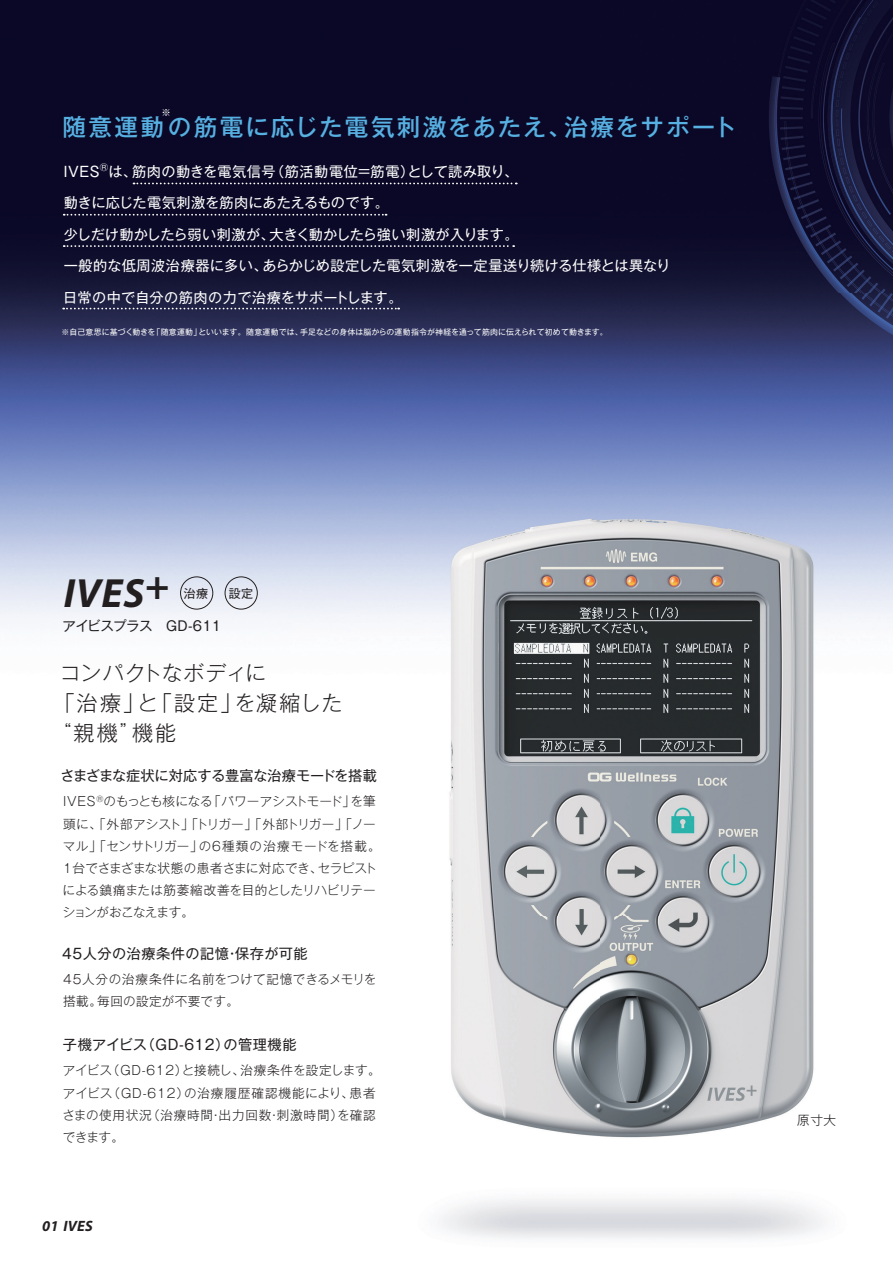
<style>
.page{position:relative;width:893px;height:1263px;background:#fff}
.page>*{position:absolute;margin:0;border:0;box-sizing:border-box;transform-origin:0 0}
.t1{font:italic 700 40.95px "Myriad";color:#231f20}
.t2{font:500 23.7px "Gothic MB101 Pro";letter-spacing:.09em;color:#57b0e2}
.t3{font:500 23.7px "Gothic MB101 Pro";letter-spacing:.07em;color:#57b0e2}
.t4{font:300 21px/30px "Gothic MB101 Pro";letter-spacing:.035em;color:#231f20}
.t5{font:italic 700 15px "Myriad";letter-spacing:.02em;color:#231f20}
.t6{font:14.1px "Gothic MB101 Pro";letter-spacing:.015em;color:#fff}
.t7{font:14.1px "Gothic MB101 Pro";letter-spacing:-.015em;color:#231f20}
.t8{font:14.1px "Gothic MB101 Pro";letter-spacing:.02em;color:#231f20}
.t9{font:14.1px "Gothic MB101 Pro";letter-spacing:-.025em;color:#fff}
.t10{font:14.1px "Gothic MB101 Pro";letter-spacing:.04em;color:#231f20}
.t11{font:14.1px "Gothic MB101 Pro";letter-spacing:-.01em;color:#fff}
.t12{font:14.1px "Gothic MB101 Pro";letter-spacing:.04em;color:#fff}
.t13{font:13.5px "Gothic MB101 Pro";letter-spacing:-.035em;color:#231f20}
.t14{font:300 12.6px/22px "Gothic MB101 Pro";letter-spacing:.02em;color:#231f20}
.t15{font:300 12.6px/22px "Gothic MB101 Pro";letter-spacing:-.015em;color:#231f20}
.t16{font:300 12.6px "Gothic MB101 Pro";letter-spacing:-.08em;color:#231f20}
.t17{font:300 12.6px "Gothic MB101 Pro";letter-spacing:.085em;color:#231f20}
.t18{font:300 12.6px "Gothic MB101 Pro";letter-spacing:.06em;color:#231f20}
.t19{font:300 12.6px "Gothic MB101 Pro";letter-spacing:.075em;color:#231f20}
.t20{font:300 12.6px "Gothic MB101 Pro";letter-spacing:-.05em;color:#231f20}
.t21{font:300 12.6px/22px "Gothic MB101 Pro";letter-spacing:-.035em;color:#231f20}
.t22{font:300 12.6px "Gothic MB101 Pro";letter-spacing:-.025em;color:#231f20}
.t23{font:12px "Gothic MB101 Pro";color:#231f20}
.t24{font:9.45px "Gothic MB101 Pro";color:#fff}
.t25{font:7.8px "Gothic MB101 Pro";letter-spacing:.02em;color:#fff}
.t26{font:300 7.8px "Gothic MB101 Pro";color:#231f20}
</style>
<div class="page">
<img style="left:0;top:0;width:893px;height:1239px">
<div style="left:180px;top:576px;width:33px;height:33px;border:1px solid #231f20;border-radius:50%"></div>
<div style="left:225px;top:576px;width:33px;height:33px;border:1px solid #231f20;border-radius:50%"></div>
<svg style="left:134px;top:183px;width:383px;height:1px"></svg>
<svg style="left:64px;top:214px;width:323px;height:2px"></svg>
<svg style="left:64px;top:245px;width:450px;height:2px"></svg>
<svg style="left:63px;top:308px;width:336px;height:1px"></svg>
<p class="t24" style="left:161px;top:105px;width:11px">※</p>
<h2 class="t2" style="left:62px;top:107px;width:511px">随意運動の筋電に応じた電気刺激をあたえ、</h2>
<h2 class="t3" style="left:565px;top:107px;width:174px">治療をサポート</h2>
<p class="t24" style="left:100px;top:159px;width:10px">®</p>
<p class="t6" style="left:270px;top:160px;width:146px">（筋活動電位＝筋電）</p>
<p class="t6" style="left:132px;top:160px;width:145px">筋肉の動きを電気信号</p>
<p class="t6" style="left:408px;top:160px;width:112px">として読み取り、</p>
<p class="t6" style="left:64px;top:160px;width:37px">IVES</p>
<p class="t6" style="left:64px;top:191px;width:327px">動きに応じた電気刺激を筋肉にあたえるものです。</p>
<p class="t9" style="left:270px;top:223px;width:251px">大きく動かしたら強い刺激が入ります。</p>
<p class="t6" style="left:108px;top:160px;width:30px">は、</p>
<p class="t11" style="left:64px;top:223px;width:212px">少しだけ動かしたら弱い刺激が、</p>
<p class="t6" style="left:262px;top:254px;width:409px">あらかじめ設定した電気刺激を一定量送り続ける仕様とは異なり</p>
<p class="t12" style="left:64px;top:254px;width:205px">一般的な低周波治療器に多い、</p>
<p class="t6" style="left:63px;top:286px;width:341px">日常の中で自分の筋肉の力で治療をサポートします。</p>
<p class="t25" style="left:62px;top:326px;width:95px">※自己意思に基づく動きを</p>
<p class="t25" style="left:300px;top:326px;width:309px">手足などの身体は脳からの運動指令が神経を通って筋肉に伝えられて初めて動きます。</p>
<p class="t25" style="left:153px;top:326px;width:50px">「随意運動」</p>
<p class="t25" style="left:198px;top:326px;width:106px">といいます。随意運動では、</p>
<h1 class="t1" style="left:145px;top:564px;width:26px">+</h1>
<h1 class="t1" style="left:64px;top:572px;width:82px">IVES</h1>
<p class="t23" style="left:184px;top:583px;width:26px">治療</p>
<p class="t13" style="left:62px;top:615px;width:160px">アイビスプラス　GD-611</p>
<p class="t23" style="left:229px;top:583px;width:26px">設定</p>
<h3 class="t4" style="left:234px;top:655px;width:109px;text-indent:-174px">コンパクトなボディに<br>を凝縮した</h3>
<h3 class="t4" style="left:54px;top:685px;width:189px">「治療」「設定」</h3>
<h3 class="t4" style="left:132px;top:685px;width:46px">と機能</h3>
<h3 class="t4" style="left:51px;top:715px;width:92px">“親機”</h3>
<p class="t7" style="left:61px;top:764px;width:318px">さまざまな症状に対応する豊富な治療モードを搭載</p>
<p class="t14" style="left:350px;top:789px;width:27px">を筆</p>
<p class="t26" style="left:96px;top:792px;width:9px">®</p>
<p class="t14" style="left:208px;top:789px;width:148px">「パワーアシストモード」</p>
<p class="t22" style="left:104px;top:791px;width:111px">のもっとも核になる</p>
<p class="t14" style="left:63px;top:789px;width:34px">IVES</p>
<p class="t16" style="left:196px;top:813px;width:181px">トリガー」「外部トリガー」「ノー</p>
<p class="t14" style="left:63px;top:811px;width:136px">頭に、「外部アシスト」「</p>
<p class="t20" style="left:63px;top:835px;width:141px">マル」「センサトリガー」</p>
<p class="t17" style="left:199px;top:835px;width:184px">の6種類の治療モードを搭載。</p>
<p class="t15" style="left:62px;top:855px;width:315px">1台でさまざまな状態の患者さまに対応でき、<br>による鎮痛または筋萎縮改善を目的としたリハビリテーションがおこなえます。</p>
<p class="t10" style="left:62px;top:942px;width:247px">45人分の治療条件の記憶保存が可能</p>
<p class="t14" style="left:318px;top:855px;width:61px">セラピスト</p>
<p class="t8" style="left:225px;top:942px;width:16px">・</p>
<p class="t14" style="left:97px;top:966px;width:281px;text-indent:-34px">45人分の治療条件に名前をつけて記憶できるメモリを毎回の設定が不要です。</p>
<p class="t14" style="left:63px;top:988px;width:40px">搭載。</p>
<p class="t8" style="left:63px;top:1033px;width:86px">子機アイビス</p>
<p class="t8" style="left:141px;top:1033px;width:90px">（GD-612）</p>
<p class="t8" style="left:223px;top:1033px;width:75px">の管理機能</p>
<p class="t14" style="left:63px;top:1058px;width:51px">アイビス</p>
<p class="t14" style="left:107px;top:1058px;width:82px">（GD-612）</p>
<p class="t14" style="left:240px;top:1058px;width:142px">治療条件を設定します。</p>
<p class="t14" style="left:182px;top:1058px;width:64px">と接続し、</p>
<p class="t14" style="left:63px;top:1080px;width:51px">アイビス</p>
<p class="t14" style="left:107px;top:1080px;width:83px">（GD-612）</p>
<p class="t19" style="left:184px;top:1082px;width:171px">の治療履歴確認機能により、</p>
<p class="t14" style="left:350px;top:1080px;width:28px">患者</p>
<p class="t18" style="left:147px;top:1104px;width:197px">（治療時間出力回数刺激時間）</p>
<p class="t21" style="left:62px;top:1102px;width:91px">さまの使用状況できます。</p>
<p class="t14" style="left:337px;top:1102px;width:40px">を確認</p>
<p class="t14" style="left:210px;top:1102px;width:14px">・</p>
<p class="t14" style="left:268px;top:1102px;width:14px">・</p>
<p class="t5" style="left:42px;top:1218px;width:52px">01 IVES</p>
<p class="t14" style="left:797px;top:1107px;width:40px">原寸大</p>
</div>
